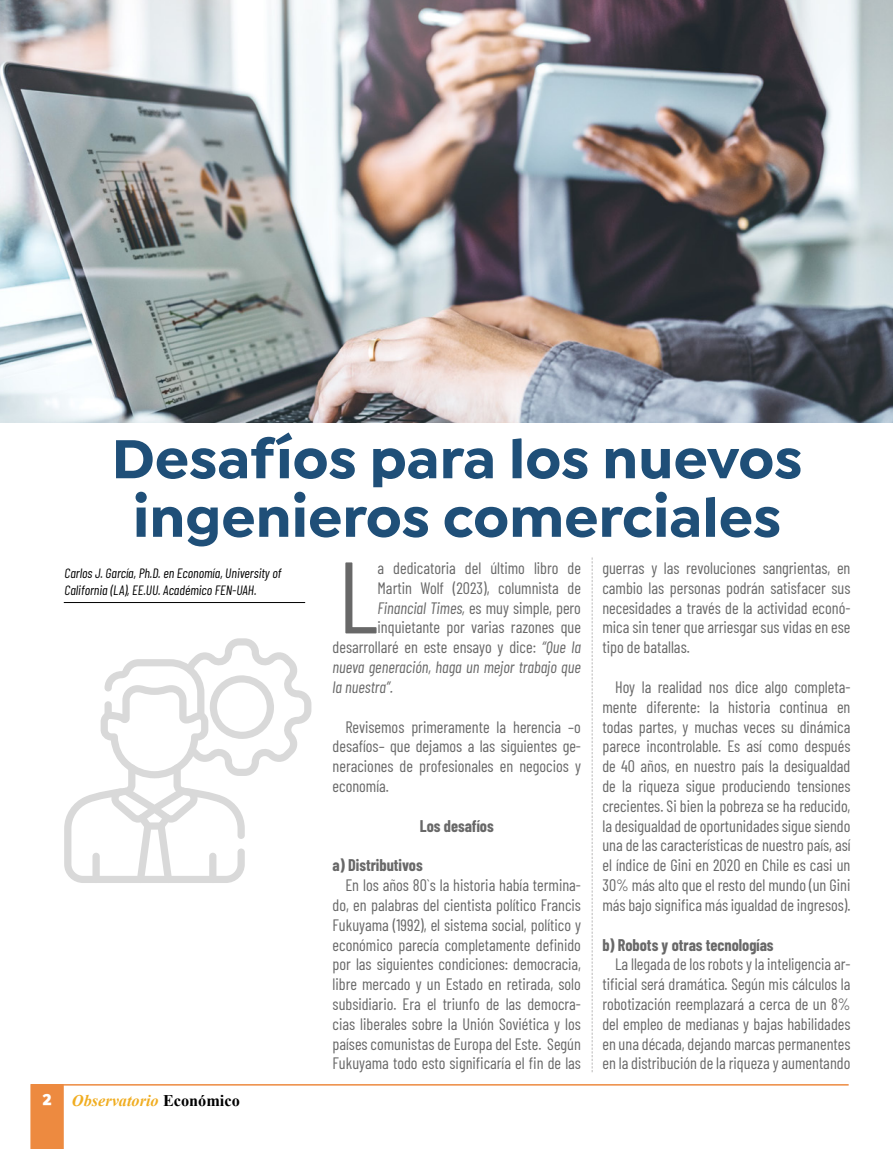
<style>
.page{position:relative;width:893px;height:1149px;background:#fff}
.page>*{position:absolute;margin:0;border:0;box-sizing:border-box;transform-origin:0 0}
.t1{font:101.4px "Barlow Condensed";color:#686868}
.t2{font:700 58.5px/58.5px "Isidora Sans";color:#1f4f78;text-align:center}
.t3{font:16.5px/19.8px "Barlow Condensed";color:#686868;text-align:justify}
.t4{font:700 16.5px "Barlow Condensed";color:#686868}
.t5{font:italic 16.5px "Barlow Condensed";color:#686868}
.t6{font:italic 700 16.2px "Times New Roman";color:#f0ad21}
.t7{font:italic 13.5px/16.2px "Barlow Condensed";color:#000}
.s1{font-family:"Isidora Sans";font-weight:900;font-style:normal;color:#fff}
.s2{font-style:normal;color:#000}
.s3{font-style:italic}
</style>
<div class="page">
<hr style="left:64px;top:602px;width:241px;height:1px;background:#000">
<svg style="left:592px;top:557px;width:1px;height:514px"></svg>
<img style="left:0;top:0;width:893px;height:422px">
<hr style="left:63px;top:1083px;width:786px;height:2px;background:#ed8a40">
<svg style="left:30px;top:1083px;width:34px;height:65px;background:#ed8d46"></svg>
<svg style="left:64px;top:638px;width:247px;height:245px"></svg>
<h2 class="t2" style="left:112px;top:429px;width:692px">Desafíos para los nuevos ingenieros comerciales</h2>
<p class="t7" style="left:65px;top:564px;width:218px">Carlos J. García, Ph.D. en Economía, University of<br>California (LA), EE.UU. Académico FEN-UAH.</p>
<p class="t6" style="left:43px;top:1088px;width:199px"><span class="s1">2</span> Observatorio <span class="s2">Económico</span></p>
<h1 class="t1" style="left:338px;top:524px;width:41px">L</h1>
<p class="t3" style="left:378px;top:556px;width:205px">a dedicatoria del último libro de</p>
<p class="t3" style="left:378px;top:576px;width:205px">Martin Wolf (2023), columnista de</p>
<p class="t3" style="left:378px;top:596px;width:205px"><span class="s3">Financial Times,</span> es muy simple, pero</p>
<p class="t3" style="left:378px;top:616px;width:205px">inquietante por varias razones que</p>
<p class="t3" style="left:333px;top:636px;width:250px">desarrollaré en este ensayo y dice: <span class="s3">“Que la</span></p>
<p class="t5" style="left:333px;top:655px;width:250px">nueva generación, haga un mejor trabajo que</p>
<p class="t5" style="left:333px;top:675px;width:62px">la nuestra”.</p>
<p class="t3" style="left:333px;top:715px;width:250px;text-indent:13px">Revisemos primeramente la herencia –o desafíos– que dejamos a las siguientes ge&shy;neraciones de profesionales en negocios y economía.</p>
<p class="t4" style="left:420px;top:813px;width:75px">Los desafíos</p>
<p class="t4" style="left:333px;top:853px;width:92px">a) Distributivos</p>
<p class="t3" style="left:333px;top:873px;width:250px;text-indent:13px">En los años 80`s la historia había termina&shy;do, en palabras del cientista político Francis Fukuyama (1992), el sistema social, político y económico parecía completamente definido por las siguientes condiciones: democracia, libre mercado y un Estado en retirada, solo subsidiario. Era el triunfo de las democra&shy;cias liberales sobre la Unión Soviética y los países comunistas de Europa del Este. Según Fukuyama todo esto significaría el fin de las</p>
<p class="t3" style="left:602px;top:556px;width:250px">guerras y las revoluciones sangrientas, en cambio las personas podrán satisfacer sus necesidades a través de la actividad econó&shy;mica sin tener que arriesgar sus vidas en ese tipo de batallas.</p>
<p class="t3" style="left:602px;top:675px;width:250px;text-indent:13px">Hoy la realidad nos dice algo completa&shy;mente diferente: la historia continua en todas partes, y muchas veces su dinámica parece incontrolable. Es así como después de 40 años, en nuestro país la desigualdad de la riqueza sigue produciendo tensiones crecientes. Si bien la pobreza se ha reducido, la desigualdad de oportunidades sigue siendo una de las características de nuestro país, así el índice de Gini en 2020 en Chile es casi un 30% más alto que el resto del mundo (un Gini más bajo significa más igualdad de ingresos).</p>
<p class="t4" style="left:602px;top:932px;width:173px">b) Robots y otras tecnologías</p>
<p class="t3" style="left:602px;top:952px;width:250px;text-indent:13px">La llegada de los robots y la inteligencia ar&shy;tificial será dramática. Según mis cálculos la robotización reemplazará a cerca de un 8% del empleo de medianas y bajas habilidades en una década, dejando marcas permanentes en la distribución de la riqueza y aumentando</p>
</div>
